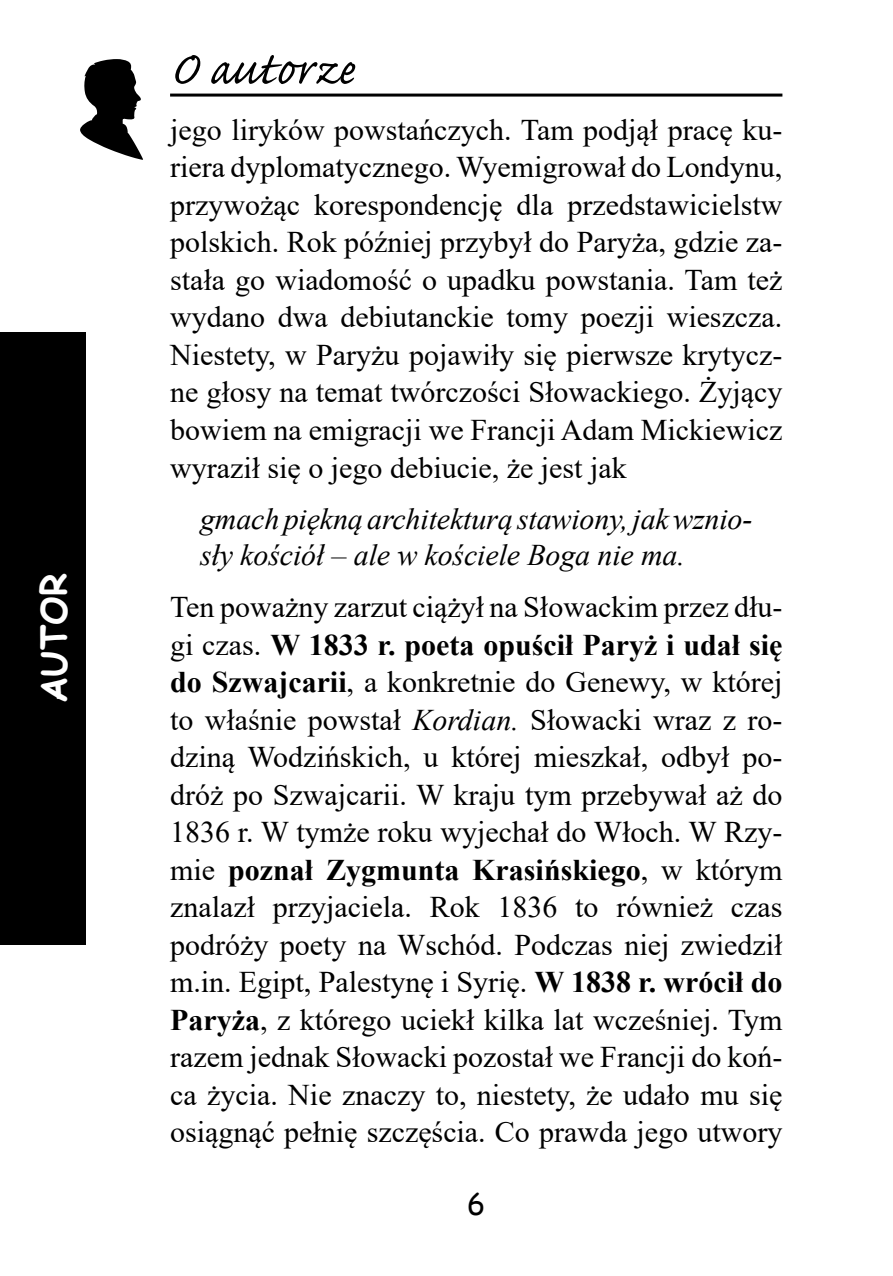
<style>
.page{position:relative;width:893px;height:1276px;background:#fff}
.page>*{position:absolute;margin:0;border:0;box-sizing:border-box;transform-origin:0 0}
.t1{font:60px "Caflisch Script Pro";color:#000}
.t2{font:700 36px "Comic Sans MS";color:#fff}
.pisanie{font:30px/37.5px "Times New Roman";color:#000;text-align:justify}
.Cytat{font:italic 30px/36px "Times New Roman";letter-spacing:-.005em;color:#000}
.t3{font:30px "Comic Sans MS";color:#000}
.s1{font-weight:700}
.s2{font-style:italic}
</style>
<div class="page">
<div style="left:0;top:332px;width:85px;height:612px;background:#000"></div>
<hr style="left:170px;top:94px;width:612px;height:3px;background:#000">
<svg style="left:80px;top:59px;width:63px;height:101px"></svg>
<p class="t2" style="left:27px;top:703px;width:131px;rotate:-90deg">AUTOR</p>
<h1 class="t1" style="left:170px;top:38px;width:185px">O autorze</h1>
<p class="pisanie" style="left:170px;top:110px;width:614px">jego liryków powstańczych. Tam podjął pracę ku&shy;riera dyplomatycznego. Wyemigrował do Londynu, przywożąc korespondencję dla przedstawicielstw polskich. Rok później przybył do Paryża, gdzie za&shy;stała go wiadomość o upadku powstania. Tam też wydano dwa debiutanckie tomy poezji wieszcza.<br>Niestety, w Paryżu pojawiły się pierwsze krytycz&shy;ne głosy na temat twórczości Słowackiego. Żyjący bowiem na emigracji we Francji Adam Mickiewicz wyraził się o jego debiucie, że jest jak</p>
<p class="Cytat" style="left:200px;top:500px;width:554px">gmach piękną architekturą stawiony, jak wznio&shy;sły kościół – ale w kościele Boga nie ma.</p>
<p class="pisanie" style="left:170px;top:587px;width:614px">Ten poważny zarzut ciążył na Słowackim przez dłu&shy;gi czas. <span class="s1">W 1833 r. poeta opuścił Paryż i udał się do Szwajcarii</span>, a konkretnie do Genewy, w której to właśnie powstał <span class="s2">Kordian.</span> Słowacki wraz z ro&shy;dziną Wodzińskich, u której mieszkał, odbył po&shy;dróż po Szwajcarii. W kraju tym przebywał aż do 1836 r. W tymże roku wyjechał do Włoch. W Rzy&shy;mie <span class="s1">poznał Zygmunta Krasińskiego</span>, w którym znalazł przyjaciela. Rok 1836 to również czas podróży poety na Wschód. Podczas niej zwiedził m.in. Egipt, Palestynę i Syrię. <span class="s1">W 1838 r. wrócił do Paryża</span>, z którego uciekł kilka lat wcześniej. Tym razem jednak Słowacki pozostał we Francji do koń&shy;ca życia. Nie znaczy to, niestety, że udało mu się osiągnąć pełnię szczęścia. Co prawda jego utwory</p>
<p class="t3" style="left:467px;top:1181px;width:20px">6</p>
</div>
